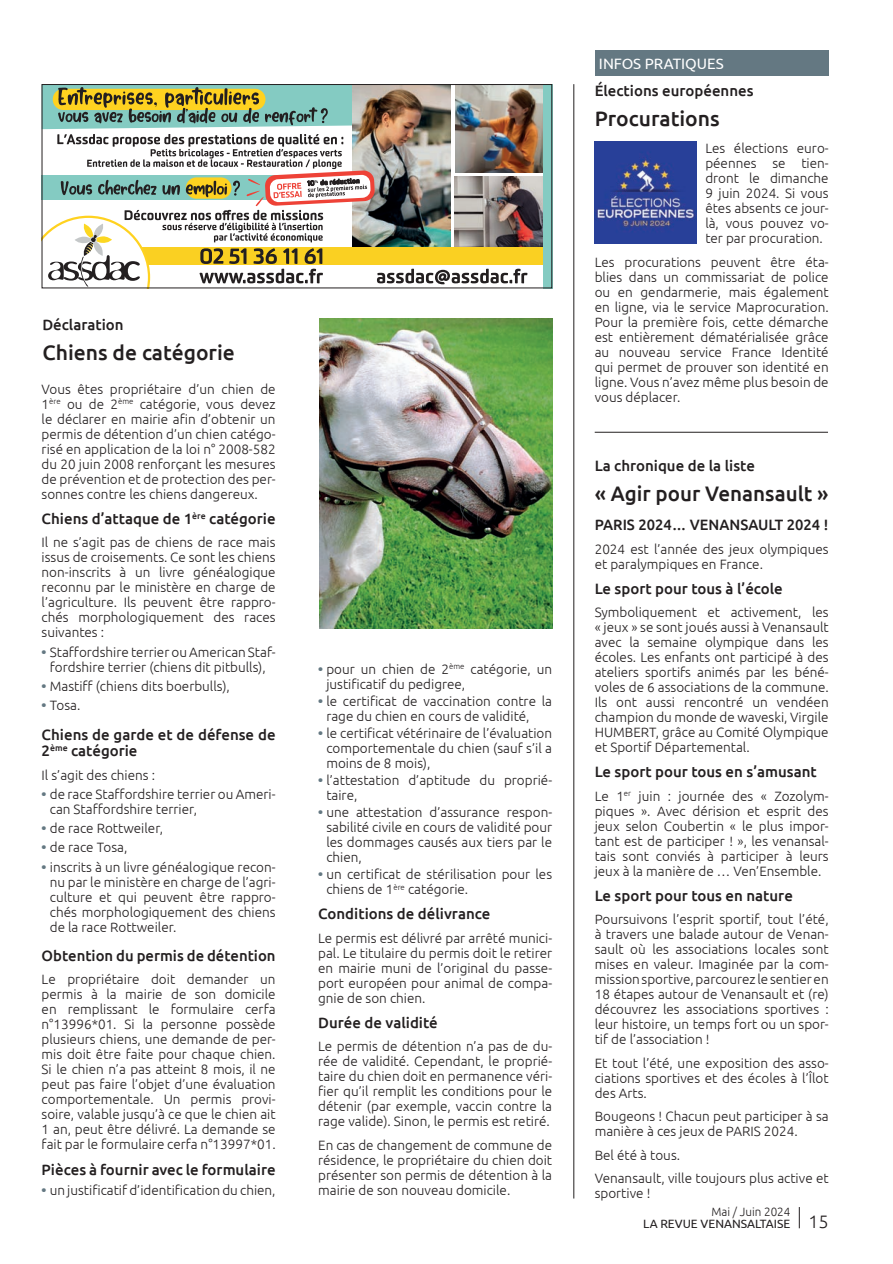
<style>
.page{position:relative;width:893px;height:1264px;background:#fff}
.page>*{position:absolute;margin:0;border:0;box-sizing:border-box;transform-origin:0 0}
.t1{font:500 21px "Ubuntu";color:#231f20}
.t2{font:500 15px/16.5px "Ubuntu";color:#231f20}
.t3{font:15px "Ubuntu";color:#fff}
.t4{font:300 13.5px/15px "Ubuntu";color:#231f20;text-align:justify}
.t5{font:12px/12.8px "Ubuntu";color:#231f20}
.s1{font-weight:700;color:#647882}
.s2{font-weight:300}
.s3{font-weight:300;font-size:18px}
</style>
<div class="page">
<svg style="left:798px;top:1207px;width:1px;height:21px"></svg>
<div style="left:594px;top:50px;width:234px;height:26px;background:#647882"></div>
<img style="left:527px;top:177px;width:16px;height:70px">
<img style="left:527px;top:86px;width:16px;height:87px">
<div style="left:97px;top:247px;width:455px;height:17px;background:#fad022"></div>
<img style="left:44px;top:86px;width:483px;height:200px">
<div style="left:543px;top:84px;width:9px;height:204px;background:#84cbc2"></div>
<div style="left:42px;top:84px;width:510px;height:204px;border:1px solid #231f20"></div>
<img style="left:319px;top:318px;width:234px;height:310px">
<img style="left:594px;top:142px;width:102px;height:102px">
<hr style="left:573px;top:84px;width:1px;height:1114px;background:#231f20">
<hr style="left:594px;top:432px;width:234px;height:1px;background:#231f20">
<p class="t2" style="left:42px;top:316px;width:83px">Déclaration</p>
<h1 class="t1" style="left:42px;top:339px;width:194px">Chiens de catégorie</h1>
<p class="t4" style="left:42px;top:381px;width:235px">Vous êtes propriétaire d’un chien de 1<sup>ère</sup> ou de 2<sup>ème</sup> catégorie, vous devez le déclarer en mairie afin d’obtenir un permis de détention d’un chien catégo&shy;risé en application de la loi n° 2008-582 du 20 juin 2008 renforçant les mesures de prévention et de protection des per&shy;sonnes contre les chiens dangereux.</p>
<p class="t2" style="left:42px;top:510px;width:235px">Chiens d’attaque de 1<sup>ère</sup> catégorie</p>
<p class="t4" style="left:42px;top:535px;width:235px">Il ne s’agit pas de chiens de race mais issus de croisements. Ce sont les chiens non-inscrits à un livre généalogique reconnu par le ministère en charge de l’agriculture. Ils peuvent être rappro&shy;chés morphologiquement des races suivantes :</p>
<p class="t4" style="left:42px;top:644px;width:235px;text-align:center"><span class="s1">•</span> Staffordshire terrier ou American Staf&shy;fordshire terrier (chiens dit pitbulls),</p>
<p class="t4" style="left:42px;top:678px;width:190px"><span class="s1">•</span> Mastiff (chiens dits boerbulls),</p>
<p class="t4" style="left:42px;top:697px;width:40px"><span class="s1">•</span> Tosa.</p>
<p class="t2" style="left:42px;top:725px;width:235px">Chiens de garde et de défense de<br>2<sup>ème</sup> catégorie</p>
<p class="t4" style="left:42px;top:767px;width:115px">Il s’agit des chiens :</p>
<p class="t4" style="left:50px;top:786px;width:227px;text-indent:-8px"><span class="s1">•</span> de race Staffordshire terrier ou Ameri&shy;can Staffordshire terrier,</p>
<p class="t4" style="left:42px;top:820px;width:123px"><span class="s1">•</span> de race Rottweiler,</p>
<p class="t4" style="left:42px;top:839px;width:87px"><span class="s1">•</span> de race Tosa,</p>
<p class="t4" style="left:50px;top:859px;width:227px;text-indent:-8px"><span class="s1">•</span> inscrits à un livre généalogique recon&shy;nu par le ministère en charge de l’agri&shy;culture et qui peuvent être rappro&shy;chés morphologiquement des chiens de la race Rottweiler.</p>
<p class="t2" style="left:42px;top:946px;width:235px">Obtention du permis de détention</p>
<p class="t4" style="left:42px;top:971px;width:235px">Le propriétaire doit demander un permis à la mairie de son domicile en remplissant le formulaire cerfa n°13996*01. Si la personne possède plusieurs chiens, une demande de per&shy;mis doit être faite pour chaque chien.<br>Si le chien n’a pas atteint 8 mois, il ne peut pas faire l’objet d’une évaluation comportementale. Un permis provi&shy;soire, valable jusqu’à ce que le chien ait 1 an, peut être délivré. La demande se fait par le formulaire cerfa n°13997*01.</p>
<p class="t2" style="left:42px;top:1161px;width:235px">Pièces à fournir avec le formulaire</p>
<p class="t4" style="left:42px;top:1182px;width:235px"><span class="s1">•</span> un justificatif d’identification du chien,</p>
<p class="t4" style="left:326px;top:661px;width:227px;text-indent:-8px"><span class="s1">•</span> pour un chien de 2<sup>ème</sup> catégorie, un justificatif du pedigree,</p>
<p class="t4" style="left:326px;top:693px;width:227px;text-indent:-8px"><span class="s1">•</span> le certificat de vaccination contre la rage du chien en cours de validité,</p>
<p class="t4" style="left:326px;top:725px;width:227px;text-indent:-8px"><span class="s1">•</span> le certificat vétérinaire de l’évaluation comportementale du chien (sauf s’il a moins de 8 mois),</p>
<p class="t4" style="left:326px;top:772px;width:227px;text-indent:-8px"><span class="s1">•</span> l’attestation d’aptitude du proprié&shy;taire,</p>
<p class="t4" style="left:326px;top:804px;width:227px;text-indent:-8px"><span class="s1">•</span> une attestation d’assurance respon&shy;sabilité civile en cours de validité pour les dommages causés aux tiers par le chien,</p>
<p class="t4" style="left:326px;top:866px;width:227px;text-indent:-8px"><span class="s1">•</span> un certificat de stérilisation pour les chiens de 1<sup>ère</sup> catégorie.</p>
<p class="t2" style="left:318px;top:905px;width:174px">Conditions de délivrance</p>
<p class="t4" style="left:318px;top:930px;width:235px">Le permis est délivré par arrêté munici&shy;pal. Le titulaire du permis doit le retirer en mairie muni de l’original du passe&shy;port européen pour animal de compa&shy;gnie de son chien.</p>
<p class="t2" style="left:318px;top:1013px;width:121px">Durée de validité</p>
<p class="t4" style="left:318px;top:1038px;width:235px">Le permis de détention n’a pas de du&shy;rée de validité. Cependant, le proprié&shy;taire du chien doit en permanence véri&shy;fier qu’il remplit les conditions pour le détenir (par exemple, vaccin contre la rage valide). Sinon, le permis est retiré.</p>
<p class="t4" style="left:318px;top:1137px;width:235px">En cas de changement de commune de résidence, le propriétaire du chien doit présenter son permis de détention à la mairie de son nouveau domicile.</p>
<p class="t3" style="left:599px;top:54px;width:126px">INFOS PRATIQUES</p>
<p class="t2" style="left:594px;top:82px;width:160px">Élections européennes</p>
<h1 class="t1" style="left:594px;top:105px;width:126px">Procurations</h1>
<p class="t4" style="left:705px;top:141px;width:125px">Les élections euro&shy;péennes se tien&shy;dront le dimanche 9 juin 2024. Si vous êtes absents ce jour&shy;là, vous pouvez vo&shy;ter par procuration.</p>
<p class="t4" style="left:594px;top:254px;width:235px">Les procurations peuvent être éta&shy;blies dans un commissariat de police ou en gendarmerie, mais également en ligne, via le service Maprocuration.<br>Pour la première fois, cette démarche est entièrement dématérialisée grâce au nouveau service France Identité qui permet de prouver son identité en ligne. Vous n’avez même plus besoin de vous déplacer.</p>
<p class="t2" style="left:594px;top:457px;width:162px">La chronique de la liste</p>
<h1 class="t1" style="left:594px;top:480px;width:235px">« Agir pour Venansault »</h1>
<p class="t2" style="left:594px;top:516px;width:235px">PARIS 2024… VENANSAULT 2024 !</p>
<p class="t4" style="left:594px;top:541px;width:235px">2024 est l’année des jeux olympiques et paralympiques en France.</p>
<p class="t2" style="left:594px;top:579px;width:190px">Le sport pour tous à l’école</p>
<p class="t4" style="left:594px;top:604px;width:235px">Symboliquement et activement, les « jeux » se sont joués aussi à Venansault avec la semaine olympique dans les écoles. Les enfants ont participé à des ateliers sportifs animés par les béné&shy;voles de 6 associations de la commune.<br>Ils ont aussi rencontré un vendéen champion du monde de waveski, Virgile HUMBERT, grâce au Comité Olympique et Sportif Départemental.</p>
<p class="t2" style="left:594px;top:763px;width:223px">Le sport pour tous en s’amusant</p>
<p class="t4" style="left:594px;top:788px;width:235px">Le 1<sup>er</sup> juin : journée des « Zozolym&shy;piques ». Avec dérision et esprit des jeux selon Coubertin « le plus impor&shy;tant est de participer ! », les venansal&shy;tais sont conviés à participer à leurs jeux à la manière de … Ven’Ensemble.</p>
<p class="t2" style="left:594px;top:886px;width:200px">Le sport pour tous en nature</p>
<p class="t4" style="left:594px;top:911px;width:235px">Poursuivons l’esprit sportif, tout l’été, à travers une balade autour de Venan&shy;sault où les associations locales sont mises en valeur. Imaginée par la com&shy;mission sportive, parcourez le sentier en 18 étapes autour de Venansault et (re) découvrez les associations sportives : leur histoire, un temps fort ou un spor&shy;tif de l’association !</p>
<p class="t4" style="left:594px;top:1055px;width:235px">Et tout l’été, une exposition des asso&shy;ciations sportives et des écoles à l’Îlot des Arts.</p>
<p class="t4" style="left:594px;top:1108px;width:235px">Bougeons ! Chacun peut participer à sa manière à ces jeux de PARIS 2024.</p>
<p class="t4" style="left:594px;top:1143px;width:235px;line-height:23.5px">Bel été à tous.<br>Venansault, ville toujours plus active et</p>
<p class="t4" style="left:594px;top:1185px;width:57px">sportive !</p>
<p class="t5" style="left:643px;top:1204px;width:187px;text-indent:68px"><span class="s2">Mai / Juin 2024<br></span>LA REVUE VENANSALTAISE <span class="s3">15</span></p>
</div>
